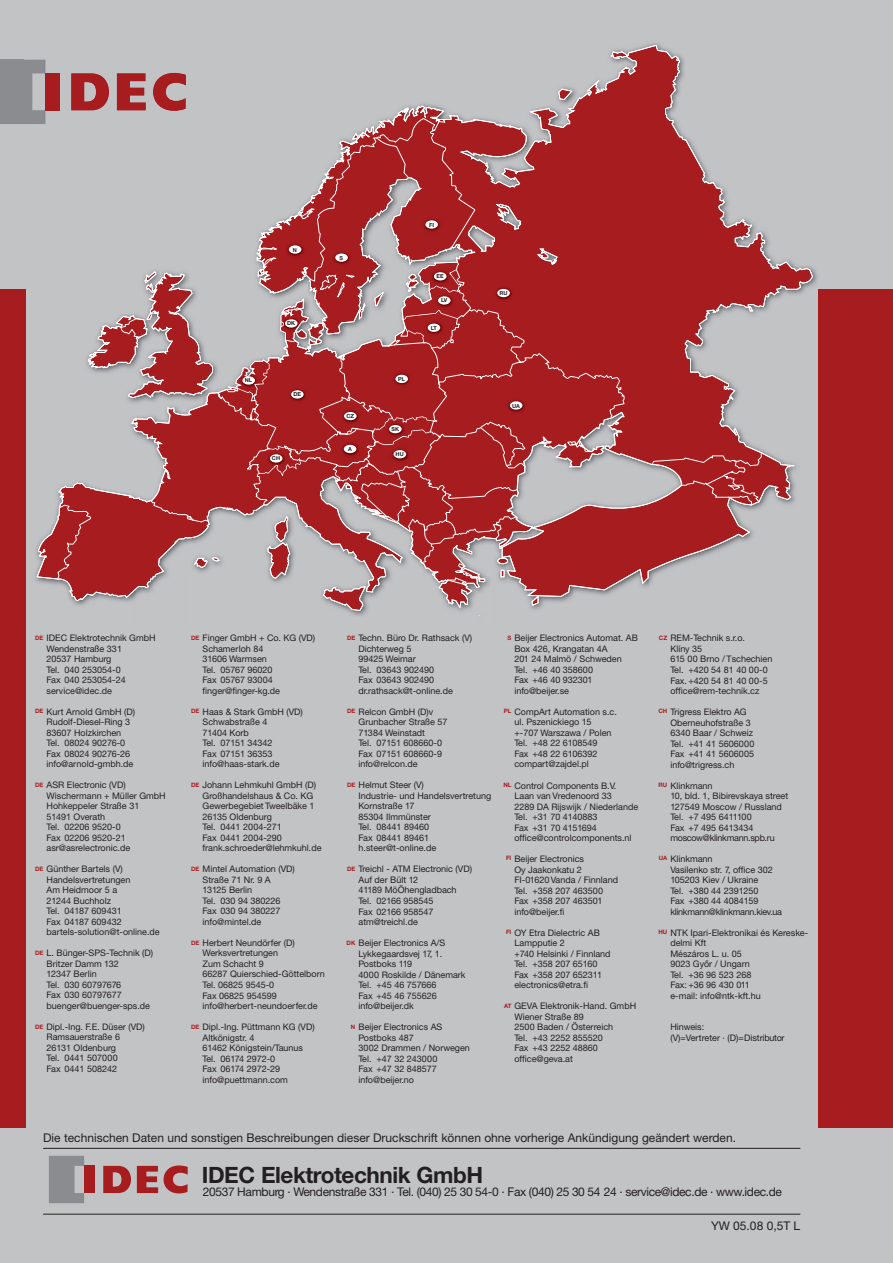
<style>
.page{position:relative;width:893px;height:1263px;background:#fff}
.page>*{position:absolute;margin:0;border:0;box-sizing:border-box;transform-origin:0 0}
.t1{font:700 22.5px "Helvetica Neue LT";letter-spacing:-.02em;color:#231f20}
.t2{font:12px "Helvetica Neue LT";color:#231f20}
.t3{font:12px "Helvetica Neue LT";letter-spacing:-.03em;color:#231f20}
.t4{font:9px/10.5px "Helvetica Neue CE";color:#231f20}
.t5{font:700 6px "Helvetica Neue LT";color:#a61c1f}
.t6{font:700 5.55px "Helvetica Neue LT";color:#231f20}
</style>
<div class="page">
<div style="left:0;top:0;width:892px;height:1262px;background:#c2c3c5"></div>
<div style="left:0;top:289px;width:26px;height:838px;background:#a61c1f"></div>
<div style="left:818px;top:289px;width:74px;height:838px;background:#a61c1f"></div>
<svg style="left:49px;top:1155px;width:35px;height:47px"></svg>
<svg style="left:103px;top:1165px;width:28px;height:27px"></svg>
<div style="left:84px;top:1165px;width:10px;height:27px;background:#a61c1f"></div>
<svg style="left:137px;top:1165px;width:51px;height:28px"></svg>
<svg style="left:0;top:50px;width:812px;height:565px"></svg>
<div style="left:389px;top:425px;width:12px;height:8px;background:#fff;border-radius:50%"></div>
<hr style="left:43px;top:1147px;width:757px;height:1px;background:#231f20">
<hr style="left:43px;top:1213px;width:757px;height:1px;background:#231f20">
<p class="t6" style="left:293px;top:246px;width:6px">N</p>
<p class="t6" style="left:245px;top:377px;width:9px">NL</p>
<p class="t6" style="left:287px;top:320px;width:10px">DK</p>
<p class="t6" style="left:293px;top:391px;width:9px">DE</p>
<p class="t6" style="left:272px;top:455px;width:10px">CH</p>
<p class="t6" style="left:339px;top:254px;width:5px">S</p>
<p class="t6" style="left:346px;top:412px;width:9px">CZ</p>
<p class="t6" style="left:348px;top:445px;width:5px">A</p>
<p class="t6" style="left:398px;top:375px;width:8px">PL</p>
<p class="t6" style="left:391px;top:426px;width:9px">SK</p>
<p class="t6" style="left:395px;top:451px;width:10px">HU</p>
<p class="t6" style="left:429px;top:221px;width:6px">FI</p>
<p class="t6" style="left:436px;top:273px;width:9px">EE</p>
<p class="t6" style="left:441px;top:297px;width:8px">LV</p>
<p class="t6" style="left:431px;top:324px;width:8px">LT</p>
<p class="t6" style="left:499px;top:289px;width:10px">RU</p>
<p class="t6" style="left:512px;top:402px;width:9px">UA</p>
<p class="t4" style="left:47px;top:632px;width:110px">IDEC Elektrotechnik GmbH<br>Wendenstraße 331<br>20537 Hamburg<br>Tel. 040 253054-0<br>Fax 040 253054-24 service@idec.de</p>
<p class="t4" style="left:47px;top:706px;width:90px">Kurt Arnold GmbH (D)<br>Rudolf-Diesel-Ring 3<br>83607 Holzkirchen<br>Tel. 08024 90276-0<br>Fax 08024 90276-26 info@arnold-gmbh.de</p>
<p class="t4" style="left:47px;top:779px;width:121px">ASR Electronic (VD)<br>Wischermann + Müller GmbH<br>Hohkeppeler Straße 31<br>51491 Overath<br>Tel. 02206 9520-0<br>Fax 02206 9520-21 asr@asrelectronic.de</p>
<p class="t4" style="left:47px;top:863px;width:115px">Günther Bartels (V)<br>Handelsvertretungen<br>Am Heidmoor 5 a<br>21244 Buchholz<br>Tel. 04187 609431<br>Fax 04187 609432 bartels-solution@t-online.de</p>
<p class="t4" style="left:47px;top:947px;width:108px">L. Bünger-SPS-Technik (D)<br>Britzer Damm 132<br>12347 Berlin<br>Tel. 030 60797676<br>Fax 030 60797677 buenger@buenger-sps.de</p>
<p class="t4" style="left:47px;top:1021px;width:100px">Dipl.-Ing. F.E. Düser (VD)<br>Ramsauerstraße 6<br>26131 Oldenburg<br>Tel. 0441 507000<br>Fax 0441 508242</p>
<p class="t5" style="left:35px;top:634px;width:10px">DE</p>
<p class="t5" style="left:35px;top:707px;width:10px">DE</p>
<p class="t5" style="left:35px;top:781px;width:10px">DE</p>
<p class="t5" style="left:35px;top:865px;width:10px">DE</p>
<p class="t5" style="left:35px;top:949px;width:10px">DE</p>
<p class="t5" style="left:35px;top:1022px;width:10px">DE</p>
<p class="t4" style="left:202px;top:632px;width:114px">Finger GmbH + Co. KG (VD)<br>Schamerloh 84<br>31606 Warmsen<br>Tel. 05767 96020<br>Fax 05767 93004 finger@finger-kg.de</p>
<p class="t4" style="left:202px;top:706px;width:102px">Haas &amp; Stark GmbH (VD)<br>Schwabstraße 4<br>71404 Korb<br>Tel. 07151 34342<br>Fax 07151 36353 info@haas-stark.de</p>
<p class="t4" style="left:202px;top:779px;width:120px">Johann Lehmkuhl GmbH (D)<br>Großhandelshaus &amp; Co. KG<br>Gewerbegebiet Tweelbäke 1<br>26135 Oldenburg<br>Tel. 0441 2004-271<br>Fax 0441 2004-290 frank.schroeder@lehmkuhl.de</p>
<p class="t4" style="left:202px;top:864px;width:94px">Mintel Automation (VD)<br>Straße 71 Nr. 9 A<br>13125 Berlin<br>Tel. 030 94 380226<br>Fax 030 94 380227 info@mintel.de</p>
<p class="t4" style="left:202px;top:937px;width:124px">Herbert Neundörfer (D)<br>Werksvertretungen<br>Zum Schacht 9<br>66287 Quierschied-Göttelborn<br>Tel. 06825 9545-0<br>Fax 06825 954599 info@herbert-neundoerfer.de</p>
<p class="t4" style="left:202px;top:1021px;width:114px">Dipl.-Ing. Püttmann KG (VD)<br>Altkönigstr. 4<br>61462 Königstein/Taunus<br>Tel. 06174 2972-0<br>Fax 06174 2972-29 info@puettmann.com</p>
<p class="t5" style="left:191px;top:634px;width:10px">DE</p>
<p class="t5" style="left:191px;top:707px;width:10px">DE</p>
<p class="t5" style="left:191px;top:781px;width:10px">DE</p>
<p class="t5" style="left:191px;top:865px;width:10px">DE</p>
<p class="t5" style="left:191px;top:938px;width:10px">DE</p>
<p class="t5" style="left:191px;top:1022px;width:10px">DE</p>
<p class="t4" style="left:358px;top:633px;width:115px">Techn. Büro Dr. Rathsack (V)<br>Dichterweg 5<br>99425 Weimar<br>Tel. 03643 902490<br>Fax 03643 902490 dr.rathsack@t-online.de</p>
<p class="t4" style="left:358px;top:706px;width:91px">Relcon GmbH (D)v<br>Grunbacher Straße 57<br>71384 Weinstadt<br>Tel. 07151 608660-0<br>Fax 07151 608660-9 info@relcon.de</p>
<p class="t4" style="left:358px;top:780px;width:134px">Helmut Steer (V)<br>Industrie- und Handelsvertretung<br>Kornstraße 17<br>85304 Ilmmünster<br>Tel. 08441 89460<br>Fax 08441 89461 h.steer@t-online.de</p>
<p class="t4" style="left:358px;top:864px;width:115px">Treichl - ATM Electronic (VD)<br>Auf der Bült 12<br>41189 MöÖhengladbach<br>Tel. 02166 958545<br>Fax 02166 958547 atm@treichl.de</p>
<p class="t4" style="left:358px;top:937px;width:109px">Beijer Electronics A/S<br>Lykkegaardsvej 17, 1.<br>Postboks 119<br>4000 Roskilde / Dänemark<br>Tel. +45 46 757666<br>Fax +45 46 755626 info@beijer.dk</p>
<p class="t4" style="left:358px;top:1021px;width:113px">Beijer Electronics AS<br>Postboks 487<br>3002 Drammen / Norwegen<br>Tel. +47 32 243000<br>Fax +47 32 848577 info@beijer.no</p>
<p class="t5" style="left:347px;top:634px;width:10px">DE</p>
<p class="t5" style="left:347px;top:707px;width:10px">DE</p>
<p class="t5" style="left:347px;top:781px;width:10px">DE</p>
<p class="t5" style="left:347px;top:865px;width:10px">DE</p>
<p class="t5" style="left:346px;top:938px;width:10px">DK</p>
<p class="t5" style="left:351px;top:1022px;width:6px">N</p>
<p class="t4" style="left:514px;top:633px;width:125px">Beijer Electronics Automat. AB<br>Box 426, Krangatan 4A<br>201 24 Malmö / Schweden<br>Tel. +46 40 358600<br>Fax +46 40 932301 info@beijer.se</p>
<p class="t4" style="left:514px;top:706px;width:104px">CompArt Automation s.c. ul. Pszenickiego 15 +-707 Warszawa / Polen<br>Tel. +48 22 6108549<br>Fax +48 22 6106392 compart@zajdel.pl</p>
<p class="t4" style="left:514px;top:780px;width:125px">Control Components B.V.<br>Laan van Vredenoord 33<br>2289 DA Rijswijk / Niederlande<br>Tel. +31 70 4140883<br>Fax +31 70 4151694 office@controlcomponents.nl</p>
<p class="t4" style="left:514px;top:853px;width:105px">Beijer Electronics<br>Oy Jaakonkatu 2<br>FI-01620 Vanda / Finnland<br>Tel. +358 207 463500<br>Fax +358 207 463501 info@beijer.fi</p>
<p class="t4" style="left:514px;top:927px;width:98px">OY Etra Dielectric AB<br>Lampputie 2<br>+740 Helsinki / Finnland<br>Tel. +358 207 65160<br>Fax +358 207 652311 electronics@etra.fi</p>
<p class="t4" style="left:514px;top:1000px;width:123px">GEVA Elektronik-Hand. GmbH<br>Wiener Straße 89<br>2500 Baden / Österreich<br>Tel. +43 2252 855520<br>Fax +43 2252 48860 office@geva.at</p>
<p class="t5" style="left:507px;top:634px;width:5px">S</p>
<p class="t5" style="left:504px;top:707px;width:9px">PL</p>
<p class="t5" style="left:503px;top:781px;width:10px">NL</p>
<p class="t5" style="left:506px;top:854px;width:7px">FI</p>
<p class="t5" style="left:506px;top:928px;width:7px">FI</p>
<p class="t5" style="left:504px;top:1001px;width:9px">AT</p>
<p class="t4" style="left:670px;top:633px;width:104px">REM-Technik s.r.o.<br>Klíny 35<br>615 00 Brno / Tschechien<br>Tel. +420 54 81 40 00-0<br>Fax. +420 54 81 40 00-5 office@rem-technik.cz</p>
<p class="t4" style="left:670px;top:706px;width:86px">Trigress Elektro AG<br>Oberneuhofstraße 3<br>6340 Baar / Schweiz<br>Tel. +41 41 5606000<br>Fax +41 41 5606005 info@trigress.ch</p>
<p class="t4" style="left:670px;top:780px;width:119px">Klinkmann<br>10, bld. 1, Bibirevskaya street<br>127549 Moscow / Russland<br>Tel. +7 495 6411100<br>Fax +7 495 6413434 moscow@klinkmann.spb.ru</p>
<p class="t4" style="left:670px;top:853px;width:113px">Klinkmann<br>Vasilenko str. 7, office 302<br>105203 Kiev / Ukraine<br>Tel. +380 44 2391250<br>Fax +380 44 4084159 klinkmann@klinkmann.kiev.ua</p>
<p class="t4" style="left:670px;top:927px;width:139px">NTK Ipari-Elektronikai és Kereske&shy;delmi Kft<br>Mészáros L. u. 05<br>9023 Győr / Ungarn<br>Tel. +36 96 523 268<br>Fax: +36 96 430 011<br>e-mail: info@ntk-kft.hu</p>
<p class="t4" style="left:670px;top:1021px;width:116px">Hinweis:<br>(V)=Vertreter · (D)=Distributor</p>
<p class="t5" style="left:659px;top:634px;width:10px">CZ</p>
<p class="t5" style="left:658px;top:707px;width:10px">CH</p>
<p class="t5" style="left:658px;top:781px;width:10px">RU</p>
<p class="t5" style="left:658px;top:854px;width:10px">UA</p>
<p class="t5" style="left:658px;top:928px;width:10px">HU</p>
<h2 class="t2" style="left:43px;top:1130px;width:694px">Die technischen Daten und sonstigen Beschreibungen dieser Druckschrift können ohne vorherige Ankündigung geändert werden.</h2>
<h1 class="t1" style="left:202px;top:1161px;width:283px">IDEC Elektrotechnik GmbH</h1>
<h2 class="t3" style="left:203px;top:1184px;width:580px">20537 Hamburg · Wendenstraße 331 · Tel. (040) 25 30 54-0 · Fax (040) 25 30 54 24 · service@idec.de · www.idec.de</h2>
<h2 class="t2" style="left:711px;top:1217px;width:91px">YW 05.08 0,5T L</h2>
</div>
